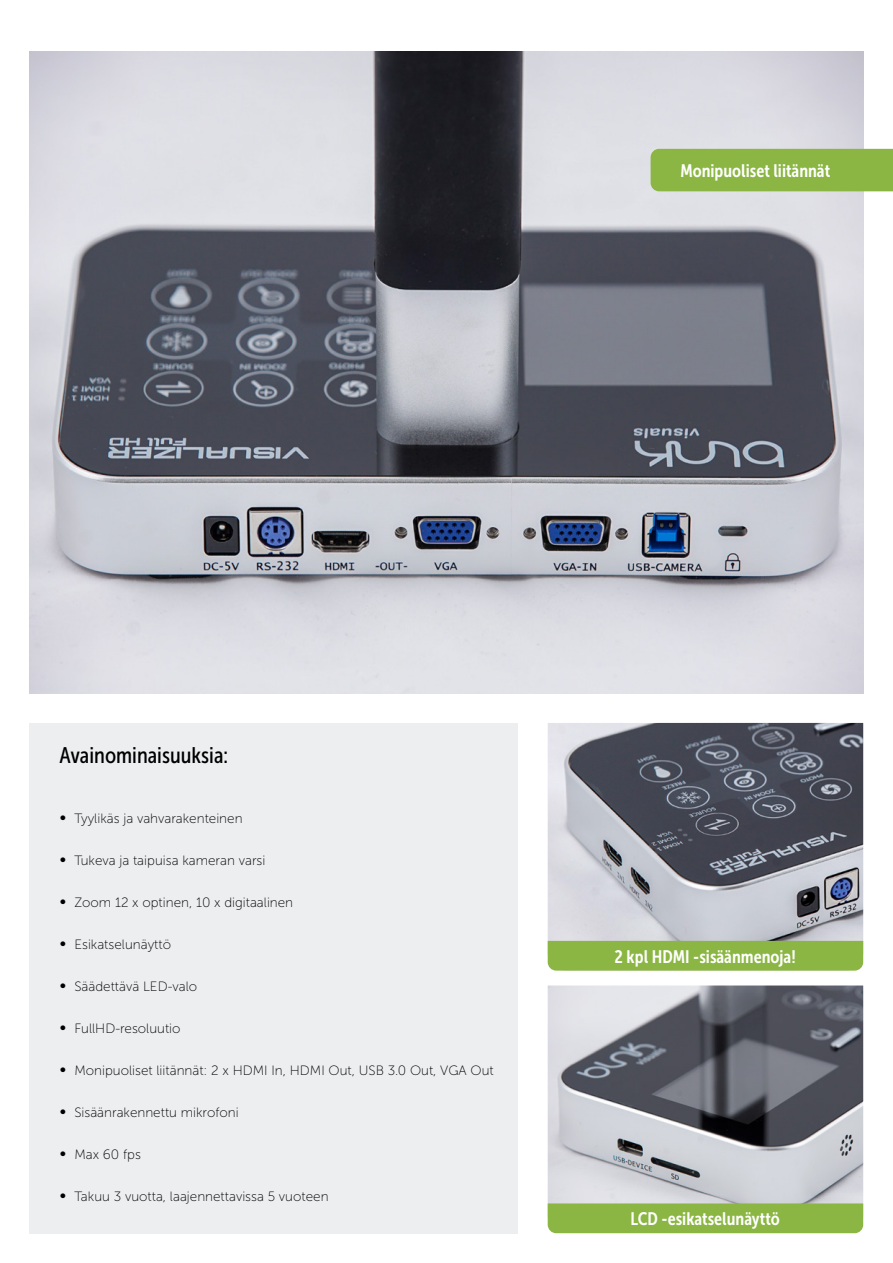
<style>
.page{position:relative;width:893px;height:1263px;background:#fff}
.page>*{position:absolute;margin:0;border:0;box-sizing:border-box;transform-origin:0 0}
.t1{font:22.5px "Museo Sans Cond 500";color:#000}
.t2{font:18px "Museo Sans Cond 700";color:#fff}
.t3{font:13.5px "Museo Sans 100";color:#000}
.s1{font-size:18px}
</style>
<div class="page">
<img style="left:30px;top:51px;width:833px;height:642px">
<img style="left:548px;top:985px;width:315px;height:218px">
<img style="left:548px;top:723px;width:315px;height:218px">
<div style="left:30px;top:723px;width:488px;height:510px;background:#eceef0"></div>
<div style="left:651px;top:149px;width:242px;height:42px;background:#8bb643"></div>
<div style="left:548px;top:941px;width:315px;height:30px;background:#8bb643"></div>
<div style="left:548px;top:1203px;width:315px;height:30px;background:#8bb643"></div>
<h2 class="t2" style="left:680px;top:161px;width:151px">Monipuoliset liitännät</h2>
<h1 class="t1" style="left:60px;top:743px;width:170px">Avainominaisuuksia:</h1>
<p class="t3" style="left:60px;top:811px;width:185px"><span class="s1">•</span> Tyylikäs ja vahvarakenteinen</p>
<p class="t3" style="left:60px;top:853px;width:207px"><span class="s1">•</span> Tukeva ja taipuisa kameran varsi</p>
<p class="t3" style="left:60px;top:895px;width:235px"><span class="s1">•</span> Zoom 12 x optinen, 10 x digitaalinen</p>
<p class="t3" style="left:60px;top:937px;width:113px"><span class="s1">•</span> Esikatselunäyttö</p>
<p class="t3" style="left:60px;top:979px;width:139px"><span class="s1">•</span> Säädettävä LED-valo</p>
<p class="t3" style="left:60px;top:1021px;width:123px"><span class="s1">•</span> FullHD-resoluutio</p>
<p class="t3" style="left:60px;top:1063px;width:436px"><span class="s1">•</span> Monipuoliset liitännät: 2 x HDMI In, HDMI Out, USB 3.0 Out, VGA Out</p>
<p class="t3" style="left:60px;top:1105px;width:181px"><span class="s1">•</span> Sisäänrakennettu mikrofoni</p>
<p class="t3" style="left:60px;top:1147px;width:83px"><span class="s1">•</span> Max 60 fps</p>
<p class="t3" style="left:60px;top:1189px;width:271px"><span class="s1">•</span> Takuu 3 vuotta, laajennettavissa 5 vuoteen</p>
<h2 class="t2" style="left:615px;top:946px;width:183px">2 kpl HDMI -sisäänmenoja!</h2>
<h2 class="t2" style="left:631px;top:1209px;width:151px">LCD -esikatselunäyttö</h2>
</div>
